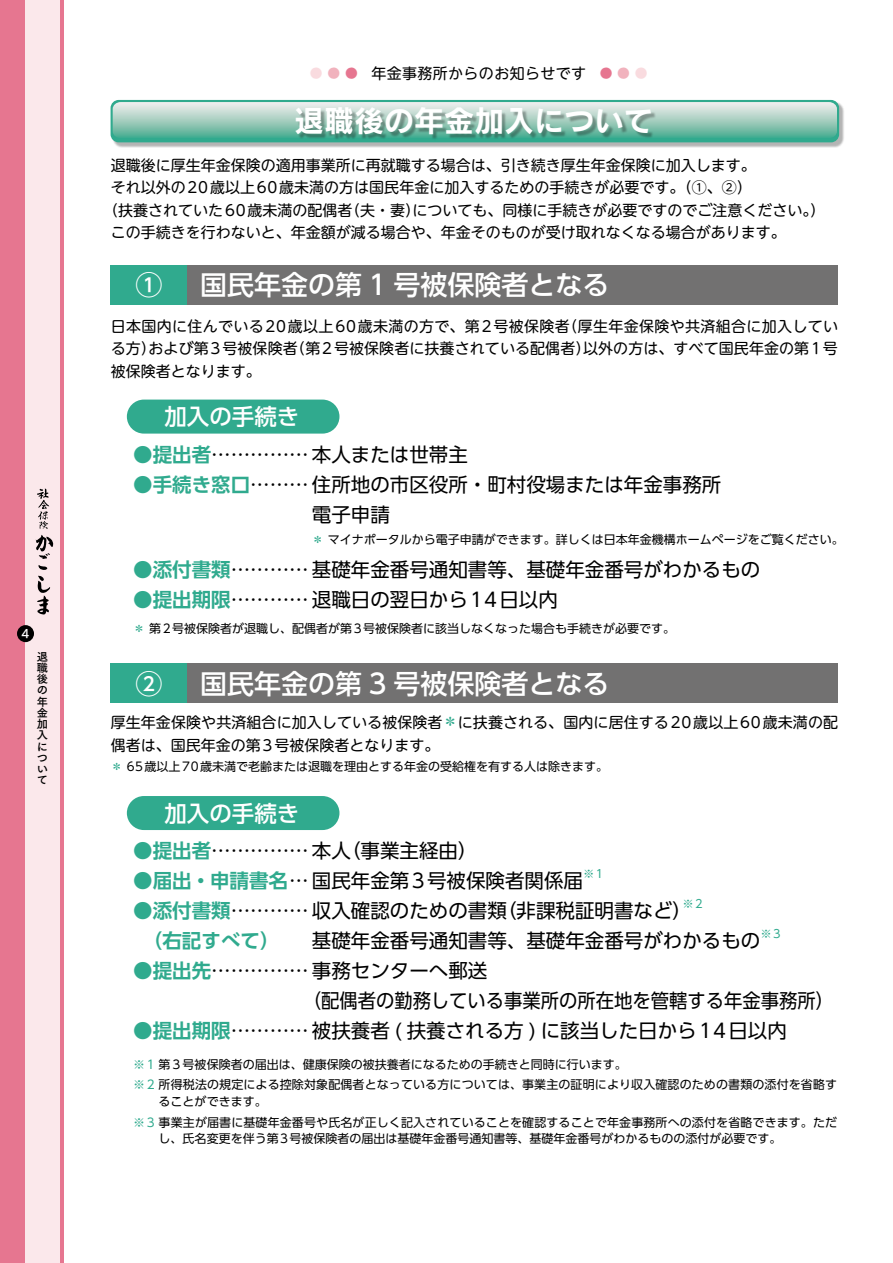
<style>
.page{position:relative;width:893px;height:1263px;background:#fff}
.page>*{position:absolute;margin:0;border:0;box-sizing:border-box;transform-origin:0 0}
.t1{font:30px "Rodin Pro B";color:#fff}
.t2{font:500 27px "UD Shin Go Pr 6";color:#fff}
.t3{font:500 22.5px "UD Shin Go Pr 6";color:#fff}
.t4{font:19.5px/30px "UD Shin Go Pr 6";color:#000}
.t5{font:700 19.5px "UD Shin Go Pr 6 De";color:#30aa8e}
.t6{font:15px/22.5px "UD Shin M Go Pr 6";color:#000;text-align:justify}
.t7{font:15px "UD Shin M Go Pr 6";letter-spacing:.025em;color:#000}
.t8{font:12px/20.7px "UD Shin Go Pr 6";color:#000}
.t9{font:12px "Tsuku Go Pro B";color:#fff}
.t10{font:11.4px "UD Shin Go Pr 6";color:#30aa8e}
.t11{font:11.25px/11.2px "Tsuku Go Pro B";color:#000;text-align:justify}
.s1{font-size:12.75px;color:#f9dbdf}
.s2{font-size:12.75px;color:#f1b2bd}
.s3{font-size:12.75px;color:#e67690}
.s4{font-family:"UD Shin Go Pr 6 De";font-weight:700;color:#30aa8e}
.s5{color:#30aa8e}
</style>
<div class="page">
<div style="left:0;top:0;width:64px;height:1263px;background:#e67690"></div>
<div style="left:26px;top:0;width:34px;height:1263px;background:#fbe8eb"></div>
<svg style="left:37px;top:489px;width:12px;height:40px"></svg>
<svg style="left:37px;top:576px;width:13px;height:38px"></svg>
<svg style="left:36px;top:535px;width:17px;height:24px"></svg>
<svg style="left:38px;top:565px;width:9px;height:5px"></svg>
<div style="left:17px;top:625px;width:17px;height:17px;background:#000;border-radius:50%"></div>
<div style="left:127px;top:400px;width:212px;height:34px;background:#30aa8e;border-radius:17px"></div>
<div style="left:127px;top:796px;width:212px;height:34px;background:#30aa8e;border-radius:17px"></div>
<div style="left:112px;top:101px;width:732px;height:47px;background:#000;opacity:.3"></div>
<div style="left:111px;top:100px;width:728px;height:42px;background:#30aa8e;border-radius:8px"></div>
<svg style="left:113px;top:102px;width:724px;height:36px;background:#abd2c6"></svg>
<div style="left:297px;top:109px;width:359px;height:31px;background:#000;opacity:.3"></div>
<div style="left:111px;top:265px;width:76px;height:40px;background:#30aa8e"></div>
<div style="left:111px;top:663px;width:76px;height:40px;background:#30aa8e"></div>
<div style="left:187px;top:265px;width:651px;height:40px;background:#727171"></div>
<div style="left:187px;top:663px;width:651px;height:40px;background:#727171"></div>
<p class="t9" style="left:22px;top:623px;width:9px">4</p>
<p class="t11" style="left:37px;top:649px;width:13px">退職後の年金加入について</p>
<p class="t7" style="left:310px;top:61px;width:339px"><span class="s1">●</span> <span class="s2">●</span> <span class="s3">●</span> 年金事務所からのお知らせです <span class="s3">●</span> <span class="s2">●</span> <span class="s1">●</span></p>
<h1 class="t1" style="left:294px;top:101px;width:361px">退職後の年金加入について</h1>
<p class="t6" style="left:111px;top:153px;width:646px">退職後に厚生年金保険の適用事業所に再就職する場合は、引き続き厚生年金保険に加入します。</p>
<p class="t6" style="left:111px;top:176px;width:643px">それ以外の20歳以上60歳未満の方は国民年金に加入するための手続きが必要です。（①、②）</p>
<p class="t6" style="left:103px;top:198px;width:723px">（扶養されていた60歳未満の配偶者（夫・妻）についても、同様に手続きが必要ですのでご注意ください。）</p>
<p class="t6" style="left:111px;top:221px;width:677px">この手続きを行わないと、年金額が減る場合や、年金そのものが受け取れなくなる場合があります。</p>
<h2 class="t2" style="left:135px;top:263px;width:28px">①</h2>
<h2 class="t2" style="left:200px;top:263px;width:411px">国民年金の第 1 号被保険者となる</h2>
<p class="t6" style="left:111px;top:314px;width:729px">日本国内に住んでいる20歳以上60歳未満の方で、第2号被保険者（厚生年金保険や共済組合に加入している方）および第3号被保険者（第2号被保険者に扶養されている配偶者）以外の方は、すべて国民年金の第1号被保険者となります。</p>
<h3 class="t3" style="left:164px;top:398px;width:136px">加入の手続き</h3>
<h3 class="t4" style="left:133px;top:439px;width:336px"><span class="s4">●提出者</span>…………… 本人または世帯主</h3>
<h3 class="t4" style="left:312px;top:469px;width:411px;text-indent:-179px"><span class="s4">●手続き窓口</span>……… 住所地の市区役所・町村役場または年金事務所電子申請</h3>
<p class="t8" style="left:312px;top:529px;width:533px"><span class="s5">＊</span> マイナポータルから電子申請ができます。詳しくは日本年金機構ホームページをご覧ください。</p>
<h3 class="t4" style="left:133px;top:554px;width:629px"><span class="s4">●添付書類</span>………… 基礎年金番号通知書等、基礎年金番号がわかるもの</h3>
<h3 class="t4" style="left:133px;top:584px;width:426px"><span class="s4">●提出期限</span>………… 退職日の翌日から14日以内</h3>
<p class="t8" style="left:133px;top:618px;width:543px"><span class="s5">＊</span> 第2号被保険者が退職し、配偶者が第3号被保険者に該当しなくなった場合も手続きが必要です。</p>
<h2 class="t2" style="left:135px;top:661px;width:28px">②</h2>
<h2 class="t2" style="left:200px;top:661px;width:411px">国民年金の第 3 号被保険者となる</h2>
<p class="t6" style="left:111px;top:711px;width:729px">厚生年金保険や共済組合に加入している被保険者<span class="s5">＊</span>に扶養される、国内に居住する20歳以上60歳未満の配偶者は、国民年金の第3号被保険者となります。</p>
<p class="t8" style="left:111px;top:755px;width:499px"><span class="s5">＊</span> 65歳以上70歳未満で老齢または退職を理由とする年金の受給権を有する人は除きます。</p>
<h3 class="t3" style="left:164px;top:795px;width:136px">加入の手続き</h3>
<h3 class="t4" style="left:133px;top:835px;width:346px"><span class="s4">●提出者</span>…………… 本人（事業主経由）</h3>
<h3 class="t4" style="left:133px;top:865px;width:451px"><span class="s4">●届出・申請書名</span>… 国民年金第3号被保険者関係届</h3>
<p class="t10" style="left:583px;top:865px;width:22px">※1</p>
<h3 class="t4" style="left:133px;top:895px;width:560px"><span class="s4">●添付書類</span>………… 収入確認のための書類（非課税証明書など）</h3>
<p class="t10" style="left:682px;top:895px;width:22px">※2</p>
<h3 class="t5" style="left:143px;top:925px;width:138px">（右記すべて）</h3>
<h3 class="t4" style="left:312px;top:925px;width:450px">基礎年金番号通知書等、基礎年金番号がわかるもの</h3>
<p class="t10" style="left:760px;top:925px;width:22px">※3</p>
<h3 class="t4" style="left:303px;top:955px;width:533px;text-indent:-169px"><span class="s4">●提出先</span>…………… 事務センターへ郵送<br>（配偶者の勤務している事業所の所在地を管轄する年金事務所）</h3>
<h3 class="t4" style="left:133px;top:1015px;width:655px"><span class="s4">●提出期限</span>………… 被扶養者 ( 扶養される方 ) に該当した日から14日以内</h3>
<p class="t8" style="left:133px;top:1053px;width:705px"><span class="s5">※1</span> 第３号被保険者の届出は、健康保険の被扶養者になるための手続きと同時に行います。<br><span class="s5">※2</span> 所得税法の規定による控除対象配偶者となっている方については、事業主の証明により収入確認のための書類の添付を省略す</p>
<p class="t8" style="left:133px;top:1091px;width:705px;text-indent:25px">ることができます。<br><span class="s5">※3</span> 事業主が届書に基礎年金番号や氏名が正しく記入されていることを確認することで年金事務所への添付を省略できます。ただ</p>
<p class="t8" style="left:159px;top:1128px;width:624px">し、氏名変更を伴う第3号被保険者の届出は基礎年金番号通知書等、基礎年金番号がわかるものの添付が必要です。</p>
</div>
